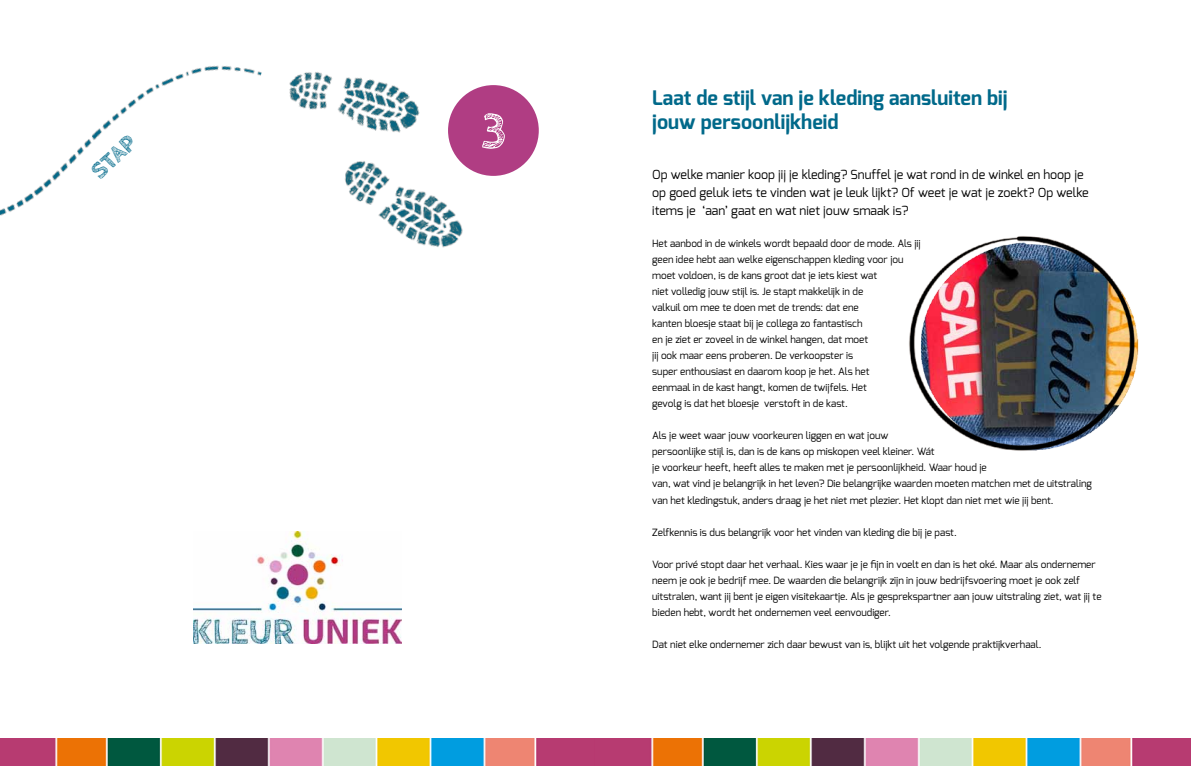
<style>
.page{position:relative;width:1191px;height:766px;background:#fff}
.page>*{position:absolute;margin:0;border:0;box-sizing:border-box;transform-origin:0 0}
.t1{font:700 50px "Cabin Sketch";color:#fff}
.t2{font:700 24px "Cabin Sketch";color:#00698a}
.t3{font:700 20px/24px "Exo";color:#00698a}
.t4{font:12.5px/18px "Exo";color:#000}
.t5{font:10px/16px "Exo";color:#000}
.s1{color:#fff}
</style>
<div class="page">
<img style="left:0;top:738px;width:1191px;height:27px">
<img style="left:909px;top:236px;width:230px;height:215px">
<div style="left:448px;top:85px;width:91px;height:91px;background:#b03d83;border-radius:50%"></div>
<img style="left:289px;top:72px;width:198px;height:103px">
<img style="left:292px;top:137px;width:187px;height:111px">
<img style="left:194px;top:531px;width:208px;height:112px">
<img style="left:0;top:65px;width:280px;height:474px">
<h2 class="t2" style="left:86px;top:165px;width:68px;rotate:-44deg">STAP <span class="s1">1</span></h2>
<h1 class="t1" style="left:481px;top:104px;width:28px">3</h1>
<h3 class="t3" style="left:652px;top:86px;width:357px">Laat de stijl van je kleding aansluiten bij jouw persoonlijkheid</h3>
<p class="t4" style="left:652px;top:166px;width:438px">Op welke manier koop jij je kleding? Snuffel je wat rond in de winkel en hoop je op goed geluk iets te vinden wat je leuk lijkt? Of weet je wat je zoekt? Op welke items je ‘aan’ gaat en wat niet jouw smaak is?</p>
<p class="t5" style="left:652px;top:235px;width:270px">Het aanbod in de winkels wordt bepaald door de mode. Als jij geen idee hebt aan welke eigenschappen kleding voor jou moet voldoen, is de kans groot dat je iets kiest wat<br>niet volledig jouw stijl is. Je stapt makkelijk in de<br>valkuil om mee te doen met de trends: dat ene<br>kanten bloesje staat bij je collega zo fantastisch<br>en je ziet er zoveel in de winkel hangen, dat moet<br>jij ook maar eens proberen. De verkoopster is<br>super enthousiast en daarom koop je het. Als het<br>eenmaal in de kast hangt, komen de twijfels. Het<br>gevolg is dat het bloesje verstoft in de kast.</p>
<p class="t5" style="left:652px;top:427px;width:441px">Als je weet waar jouw voorkeuren liggen en wat jouw<br>persoonlijke stijl is, dan is de kans op miskopen veel kleiner. Wát<br>je voorkeur heeft, heeft alles te maken met je persoonlijkheid. Waar houd je<br>van, wat vind je belangrijk in het leven? Die belangrijke waarden moeten matchen met de uitstraling van het kledingstuk, anders draag je het niet met plezier. Het klopt dan niet met wie jij bent.</p>
<p class="t5" style="left:652px;top:523px;width:306px">Zelfkennis is dus belangrijk voor het vinden van kleding die bij je past.</p>
<p class="t5" style="left:652px;top:555px;width:451px">Voor privé stopt daar het verhaal. Kies waar je je fijn in voelt en dan is het oké. Maar als ondernemer neem je ook je bedrijf mee. De waarden die belangrijk zijn in jouw bedrijfsvoering moet je ook zelf uitstralen, want jij bent je eigen visitekaartje. Als je gesprekspartner aan jouw uitstraling ziet, wat jij te bieden hebt, wordt het ondernemen veel eenvoudiger.</p>
<p class="t5" style="left:652px;top:635px;width:391px">Dat niet elke ondernemer zich daar bewust van is, blijkt uit het volgende praktijkverhaal.</p>
</div>
